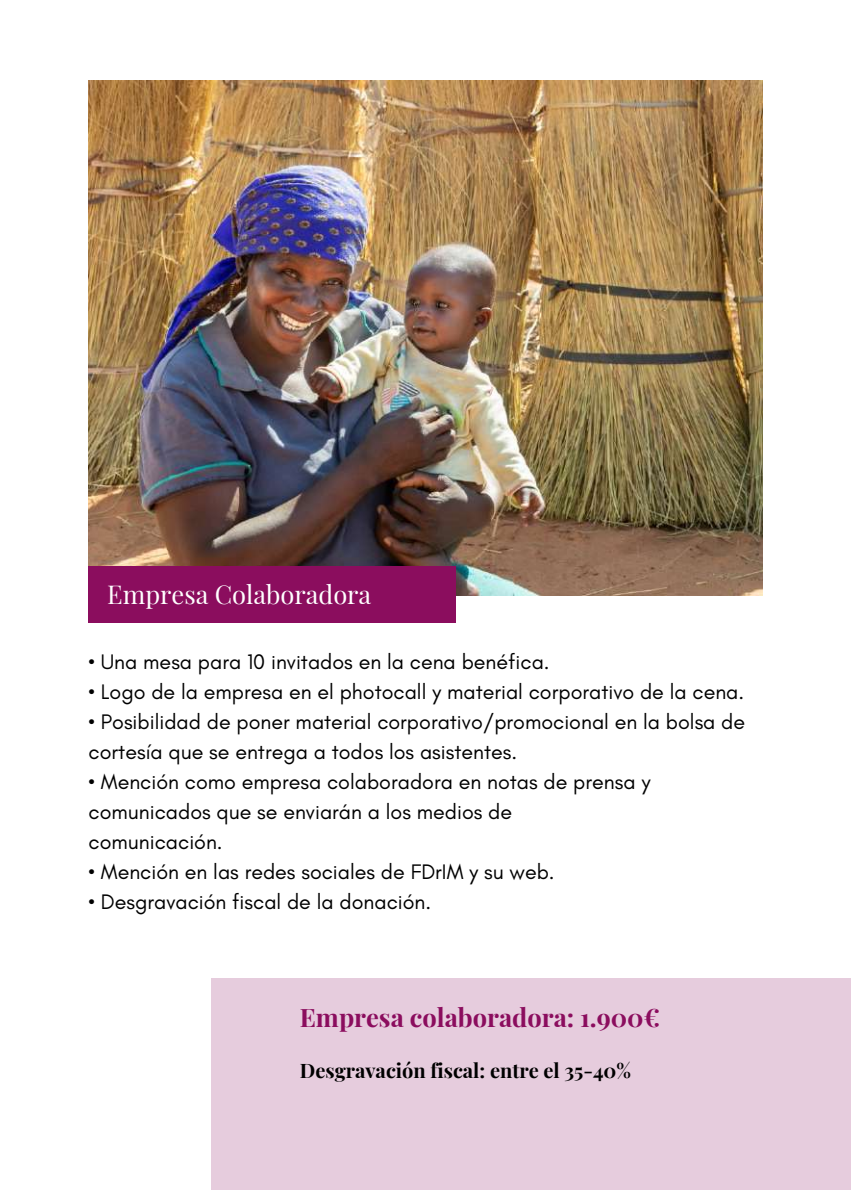
<style>
.page{position:relative;width:851px;height:1191px;background:#fff}
.page>*{position:absolute;margin:0;border:0;box-sizing:border-box;transform-origin:0 0}
.t1{font:700 25.4px "Playfair Display";color:#8b0d5e}
.t2{font:25.4px "Playfair Display";color:#fff}
.t3{font:21.4px/30px "Glacial Indifference";color:#000}
.t4{font:700 20px "Playfair Display";color:#000}
</style>
<div class="page">
<img style="left:88px;top:81px;width:674px;height:514px">
<div style="left:88px;top:566px;width:368px;height:57px;background:#8b0d5e"></div>
<div style="left:211px;top:978px;width:639px;height:212px;background:#e6ccdd"></div>
<p class="t2" style="left:107px;top:576px;width:265px">Empresa Colaboradora</p>
<p class="t3" style="left:89px;top:646px;width:462px">• Una mesa para 10 invitados en la cena benéfica.</p>
<p class="t3" style="left:89px;top:676px;width:656px">• Logo de la empresa en el photocall y material corporativo de la cena.</p>
<p class="t3" style="left:89px;top:706px;width:657px">• Posibilidad de poner material corporativo/promocional en la bolsa de cortesía que se entrega a todos los asistentes.</p>
<p class="t3" style="left:89px;top:766px;width:563px">• Mención como empresa colaboradora en notas de prensa y comunicados que se enviarán a los medios de comunicación.</p>
<p class="t3" style="left:89px;top:856px;width:467px">• Mención en las redes sociales de FDrIM y su web.</p>
<p class="t3" style="left:89px;top:886px;width:344px">• Desgravación fiscal de la donación.</p>
<p class="t1" style="left:300px;top:999px;width:361px">Empresa colaboradora: 1.900€</p>
<p class="t4" style="left:300px;top:1057px;width:332px">Desgravación fiscal: entre el 35-40%</p>
</div>
